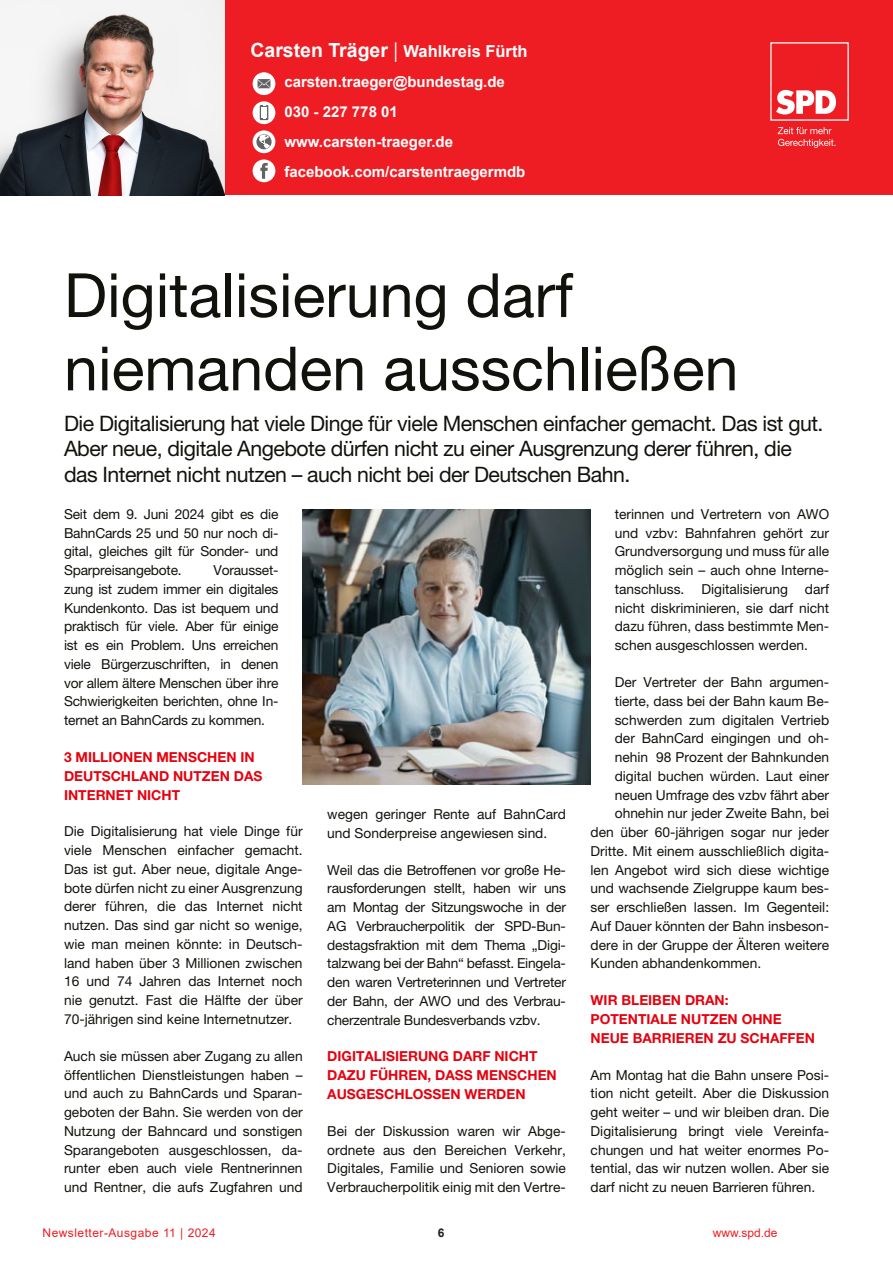
<style>
.page{position:relative;width:893px;height:1263px;background:#fff}
.page>*{position:absolute;margin:0;border:0;box-sizing:border-box;transform-origin:0 0}
.t1{font:61.05px/73.3px "Helvetica Neue LT Pro";color:#12120d}
.t2{font:21.3px/25.5px "Helvetica Neue LT Pro";letter-spacing:-.025em;color:#12120d}
.t3{font:700 16.5px "Arial";color:#fff}
.t4{font:700 15px/30px "Arial";color:#fff}
.t5{font:13.8px/18.8px "Helvetica Neue LT Pro";color:#12120d;text-align:justify}
.t6{font:700 13.8px/18.8px "Helvetica Neue LT Pro";color:#e7000e}
.t7{font:12px "Arial";letter-spacing:.04em;color:#ee1d23}
.t8{font:700 12px "Arial";color:#231f20}
.s1{font-size:19.5px}
.s2{font-family:"Myriad Pro";font-weight:400;font-size:19.5px}
</style>
<div class="page">
<div style="left:172px;top:0;width:721px;height:195px;background:#ee1d23"></div>
<svg style="left:770px;top:42px;width:79px;height:79px"></svg>
<svg style="left:778px;top:127px;width:58px;height:21px"></svg>
<img style="left:0;top:0;width:225px;height:195px">
<img style="left:303px;top:509px;width:288px;height:276px">
<div style="left:253px;top:159px;width:22px;height:23px;background:#fff;border-radius:50%"></div>
<svg style="left:260px;top:163px;width:8px;height:16px"></svg>
<div style="left:253px;top:130px;width:22px;height:23px;background:#fff;border-radius:50%"></div>
<svg style="left:256px;top:134px;width:16px;height:15px"></svg>
<svg style="left:253px;top:101px;width:22px;height:23px"></svg>
<svg style="left:260px;top:105px;width:8px;height:15px"></svg>
<div style="left:261px;top:107px;width:6px;height:10px;background:#fff"></div>
<div style="left:253px;top:72px;width:22px;height:23px;background:#fff;border-radius:50%"></div>
<svg style="left:258px;top:79px;width:12px;height:9px"></svg>
<p class="t3" style="left:250px;top:40px;width:279px"><span class="s1">Carsten Träger</span> <span class="s2">|</span> Wahlkreis Fürth</p>
<p class="t4" style="left:284px;top:67px;width:242px">carsten.traeger@bundestag.de<br>030 - 227 778 01 www.carsten-traeger.de facebook.com/carstentraegermdb</p>
<p class="t1" style="left:64px;top:258px;width:676px">Digitalisierung darf niemanden ausschließen</p>
<p class="t2" style="left:64px;top:410px;width:761px">Die Digitalisierung hat viele Dinge für viele Menschen einfacher gemacht. Das ist gut.<br>Aber neue, digitale Angebote dürfen nicht zu einer Ausgrenzung derer führen, die das Internet nicht nutzen – auch nicht bei der Deutschen Bahn.</p>
<p class="t5" style="left:64px;top:504px;width:216px">Seit dem 9. Juni 2024 gibt es die BahnCards 25 und 50 nur noch di&shy;gital, gleiches gilt für Sonder- und Sparpreisangebote.</p>
<p class="t5" style="left:615px;top:504px;width:216px">terinnen und Vertretern von AWO und vzbv: Bahnfahren gehört zur Grundversorgung und muss für alle möglich sein – auch ohne Interne&shy;tanschluss. Digitalisierung darf nicht diskriminieren, sie darf nicht dazu führen, dass bestimmte Men&shy;schen ausgeschlossen werden.</p>
<p class="t5" style="left:615px;top:672px;width:216px">Der Vertreter der Bahn argumen-</p>
<p class="t5" style="left:615px;top:691px;width:216px">tierte, dass bei der Bahn kaum Be-</p>
<p class="t5" style="left:615px;top:710px;width:216px">schwerden zum digitalen Vertrieb</p>
<p class="t5" style="left:615px;top:729px;width:216px">der BahnCard eingingen und oh-</p>
<p class="t5" style="left:615px;top:747px;width:216px">nehin 98 Prozent der Bahnkunden</p>
<p class="t5" style="left:615px;top:766px;width:216px">digital buchen würden. Laut einer</p>
<p class="t5" style="left:615px;top:785px;width:216px">neuen Umfrage des vzbv fährt aber</p>
<p class="t5" style="left:615px;top:804px;width:216px">ohnehin nur jeder Zweite Bahn, bei</p>
<p class="t5" style="left:591px;top:823px;width:240px">den über 60-jährigen sogar nur jeder</p>
<p class="t5" style="left:591px;top:841px;width:240px">Dritte. Mit einem ausschließlich digita-</p>
<p class="t5" style="left:591px;top:860px;width:240px">len Angebot wird sich diese wichtige</p>
<p class="t5" style="left:591px;top:879px;width:240px">und wachsende Zielgruppe kaum bes-</p>
<p class="t5" style="left:591px;top:898px;width:240px">ser erschließen lassen. Im Gegenteil:</p>
<p class="t5" style="left:591px;top:916px;width:240px">Auf Dauer könnten der Bahn insbeson-</p>
<p class="t5" style="left:591px;top:935px;width:240px">dere in der Gruppe der Älteren weitere</p>
<p class="t5" style="left:591px;top:954px;width:172px">Kunden abhandenkommen.</p>
<p class="t6" style="left:591px;top:991px;width:226px">WIR BLEIBEN DRAN:<br>POTENTIALE NUTZEN OHNE<br>NEUE BARRIEREN ZU SCHAFFEN</p>
<p class="t5" style="left:591px;top:1065px;width:240px">Am Montag hat die Bahn unsere Posi&shy;tion nicht geteilt. Aber die Diskussion geht weiter – und wir bleiben dran. Die Digitalisierung bringt viele Vereinfa&shy;chungen und hat weiter enormes Po&shy;tential, das wir nutzen wollen. Aber sie darf nicht zu neuen Barrieren führen.</p>
<p class="t5" style="left:64px;top:561px;width:216px;text-indent:149px">Vorausset&shy;zung ist zudem immer ein digitales Kundenkonto. Das ist bequem und praktisch für viele. Aber für einige ist es ein Problem. Uns erreichen viele Bürgerzuschriften, in denen vor allem ältere Menschen über ihre Schwierigkeiten berichten, ohne In&shy;ternet an BahnCards zu kommen.</p>
<p class="t6" style="left:64px;top:747px;width:200px">3 MILLIONEN MENSCHEN IN<br>DEUTSCHLAND NUTZEN DAS<br>INTERNET NICHT</p>
<p class="t5" style="left:64px;top:822px;width:240px">Die Digitalisierung hat viele Dinge für viele Menschen einfacher gemacht.<br>Das ist gut. Aber neue, digitale Ange&shy;bote dürfen nicht zu einer Ausgrenzung derer führen, die das Internet nicht nutzen. Das sind gar nicht so wenige, wie man meinen könnte: in Deutsch&shy;land haben über 3 Millionen zwischen 16 und 74 Jahren das Internet noch nie genutzt. Fast die Hälfte der über 70-jährigen sind keine Internetnutzer.</p>
<p class="t5" style="left:64px;top:1046px;width:240px">Auch sie müssen aber Zugang zu allen öffentlichen Dienstleistungen haben – und auch zu BahnCards und Sparan&shy;geboten der Bahn. Sie werden von der Nutzung der Bahncard und sonstigen Sparangeboten ausgeschlossen, da&shy;runter eben auch viele Rentnerinnen und Rentner, die aufs Zugfahren und</p>
<p class="t5" style="left:327px;top:804px;width:240px">wegen geringer Rente auf BahnCard und Sonderpreise angewiesen sind.</p>
<p class="t5" style="left:327px;top:860px;width:240px">Weil das die Betroffenen vor große He&shy;rausforderungen stellt, haben wir uns am Montag der Sitzungswoche in der AG Verbraucherpolitik der SPD-Bun&shy;destagsfraktion mit dem Thema „Digi&shy;talzwang bei der Bahn“ befasst. Eingela&shy;den waren Vertreterinnen und Vertreter der Bahn, der AWO und des Verbrau&shy;cherzentrale Bundesverbands vzbv.</p>
<p class="t6" style="left:327px;top:1047px;width:231px">DIGITALISIERUNG DARF NICHT<br>DAZU FÜHREN, DASS MENSCHEN<br>AUSGESCHLOSSEN WERDEN</p>
<p class="t5" style="left:327px;top:1121px;width:240px">Bei der Diskussion waren wir Abge&shy;ordnete aus den Bereichen Verkehr, Digitales, Familie und Senioren sowie Verbraucherpolitik einig mit den Vertre-</p>
<p class="t7" style="left:43px;top:1225px;width:175px">Newsletter-Ausgabe 11 | 2024</p>
<p class="t8" style="left:438px;top:1225px;width:8px">6</p>
<p class="t7" style="left:713px;top:1225px;width:66px">www.spd.de</p>
</div>
